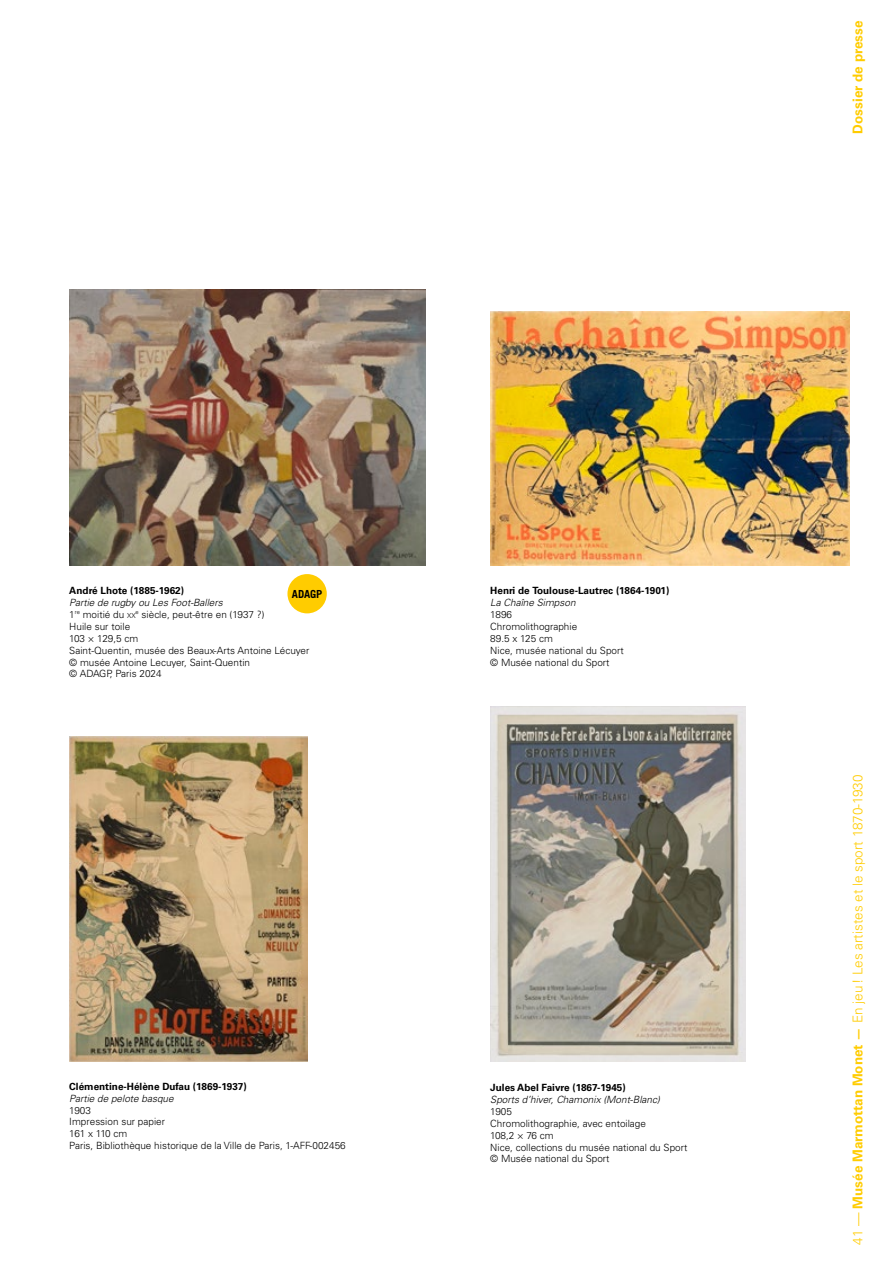
<style>
.page{position:relative;width:893px;height:1263px;background:#fff}
.page>*{position:absolute;margin:0;border:0;box-sizing:border-box;transform-origin:0 0}
.t1{font:300 13.5px "Univers LT Std";color:#fc0}
.t2{font:700 13.5px "Univers LT Std";color:#fc0}
.t3{font:700 11.1px "Trade Gothic LT Std";letter-spacing:-.01em;color:#000}
.t4{font:300 9.9px/12px "Univers LT Std";color:#000}
.t5{font:700 9.9px "Univers LT Std";color:#000}
.t6{font:italic 300 9.9px "Univers LT Std";color:#000}
.s1{font-style:italic}
.s2{font-size:6.9px}
.s3{font-weight:700}
</style>
<div class="page">
<img style="left:69px;top:289px;width:356px;height:276px">
<img style="left:490px;top:312px;width:360px;height:253px">
<img style="left:69px;top:736px;width:238px;height:326px">
<img style="left:490px;top:707px;width:256px;height:355px">
<div style="left:287px;top:574px;width:40px;height:39px;background:#fc0;border-radius:50%"></div>
<h1 class="t2" style="left:850px;top:134px;width:114px;rotate:-90deg">Dossier de presse</h1>
<p class="t5" style="left:69px;top:584px;width:116px">André Lhote (1885-1962)</p>
<p class="t4" style="left:69px;top:596px;width:242px"><span class="s1">Partie de rugby ou Les Foot-Ballers<br></span>1<sup>re</sup> moitié du <span class="s2">xx</span><sup>e</sup> siècle, peut-être en (1937 ?)<br>Huile sur toile<br>103 × 129,5 cm<br>Saint-Quentin, musée des Beaux-Arts Antoine Lécuyer © musée Antoine Lecuyer, Saint-Quentin<br>© ADAGP, Paris 2024</p>
<p class="t3" style="left:292px;top:588px;width:32px">ADAGP</p>
<p class="t5" style="left:490px;top:584px;width:181px">Henri de Toulouse-Lautrec (1864-1901)</p>
<p class="t6" style="left:490px;top:596px;width:87px">La Chaîne Simpson</p>
<p class="t4" style="left:490px;top:608px;width:135px">1896<br>Chromolithographie<br>89.5 x 125 cm<br>Nice, musée national du Sport © Musée national du Sport</p>
<p class="t5" style="left:69px;top:1080px;width:179px">Clémentine-Hélène Dufau (1869-1937)</p>
<p class="t6" style="left:69px;top:1092px;width:106px">Partie de pelote basque</p>
<p class="t4" style="left:69px;top:1104px;width:278px">1903<br>Impression sur papier<br>161 x 110 cm<br>Paris, Bibliothèque historique de la Ville de Paris, 1-AFF-002456</p>
<p class="t5" style="left:490px;top:1081px;width:137px">Jules Abel Faivre (1867-1945)</p>
<p class="t6" style="left:490px;top:1093px;width:171px">Sports d’hiver, Chamonix (Mont-Blanc)</p>
<p class="t4" style="left:490px;top:1105px;width:199px">1905<br>Chromolithographie, avec entoilage<br>108,2 × 76 cm<br>Nice, collections du musée national du Sport © Musée national du Sport</p>
<h1 class="t1" style="left:849px;top:1244px;width:471px;rotate:-90deg">41 — <span class="s3">Musée Marmottan Monet —</span> En jeu! Les artistes et le sport 1870-1930</h1>
</div>
